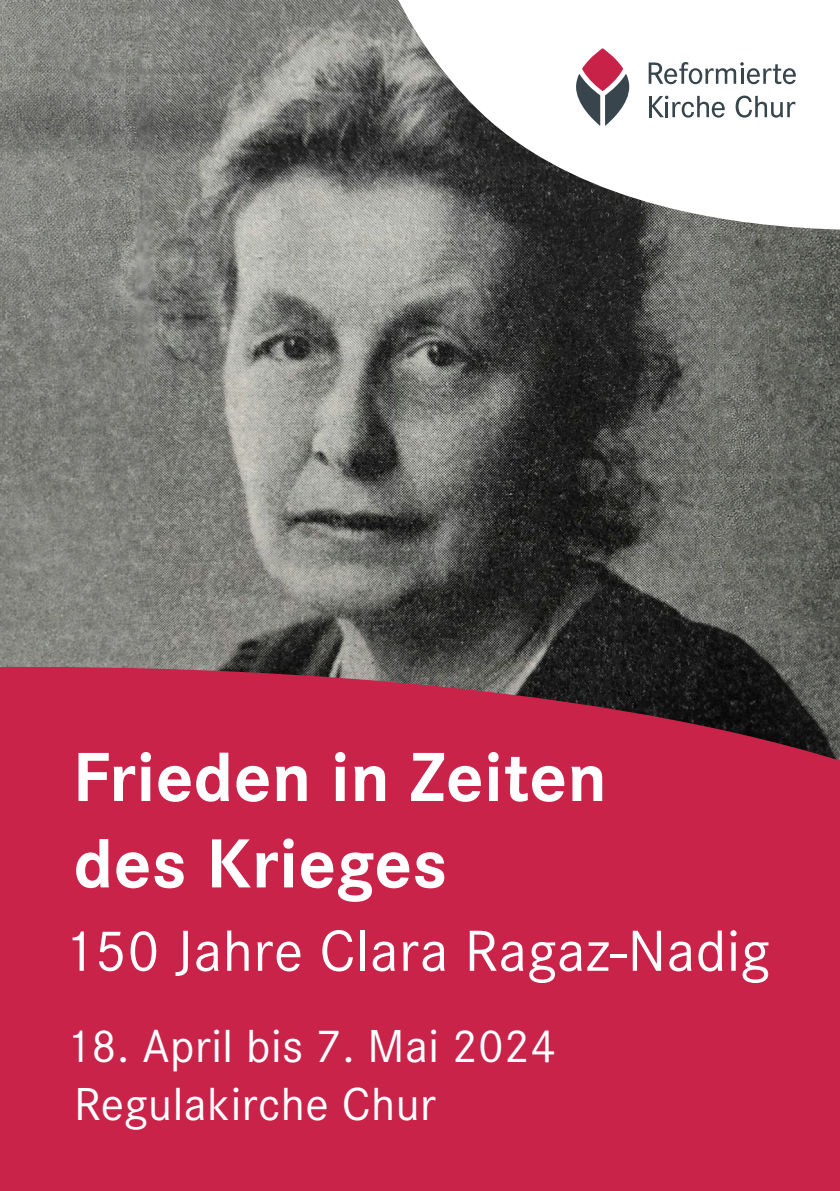
<style>
.page{position:relative;width:840px;height:1191px;background:#fff}
.page>*{position:absolute;margin:0;border:0;box-sizing:border-box;transform-origin:0 0}
.Titel{font:700 72px/86.4px "Corporate S";letter-spacing:.01em;color:#fff}
.Untertitel{font:60px "Corporate S";letter-spacing:.01em;color:#fff}
.Untertitel_2{font:48px "Corporate S";letter-spacing:.01em;color:#fff}
</style>
<div class="page">
<img style="left:0;top:0;width:839px;height:667px">
<svg style="left:395px;top:0;width:444px;height:230px"></svg>
<svg style="left:648px;top:62px;width:147px;height:22px"></svg>
<hr style="left:648px;top:96px;width:3px;height:21px;background:#38454d">
<svg style="left:651px;top:96px;width:73px;height:22px"></svg>
<svg style="left:735px;top:96px;width:59px;height:22px"></svg>
<svg style="left:575px;top:74px;width:54px;height:52px"></svg>
<svg style="left:581px;top:48px;width:42px;height:43px"></svg>
<div style="left:0;top:667px;width:839px;height:524px;background:#c9234a"></div>
<p class="Titel" style="left:73px;top:731px;width:535px">Frieden in Zeiten des Krieges</p>
<p class="Untertitel" style="left:62px;top:911px;width:708px">150 Jahre Clara Ragaz-Nadig</p>
<p class="Untertitel_2" style="left:65px;top:1015px;width:492px">18. April bis 7. Mai 2024</p>
<p class="Untertitel_2" style="left:74px;top:1072px;width:363px">Regulakirche Chur</p>
</div>
